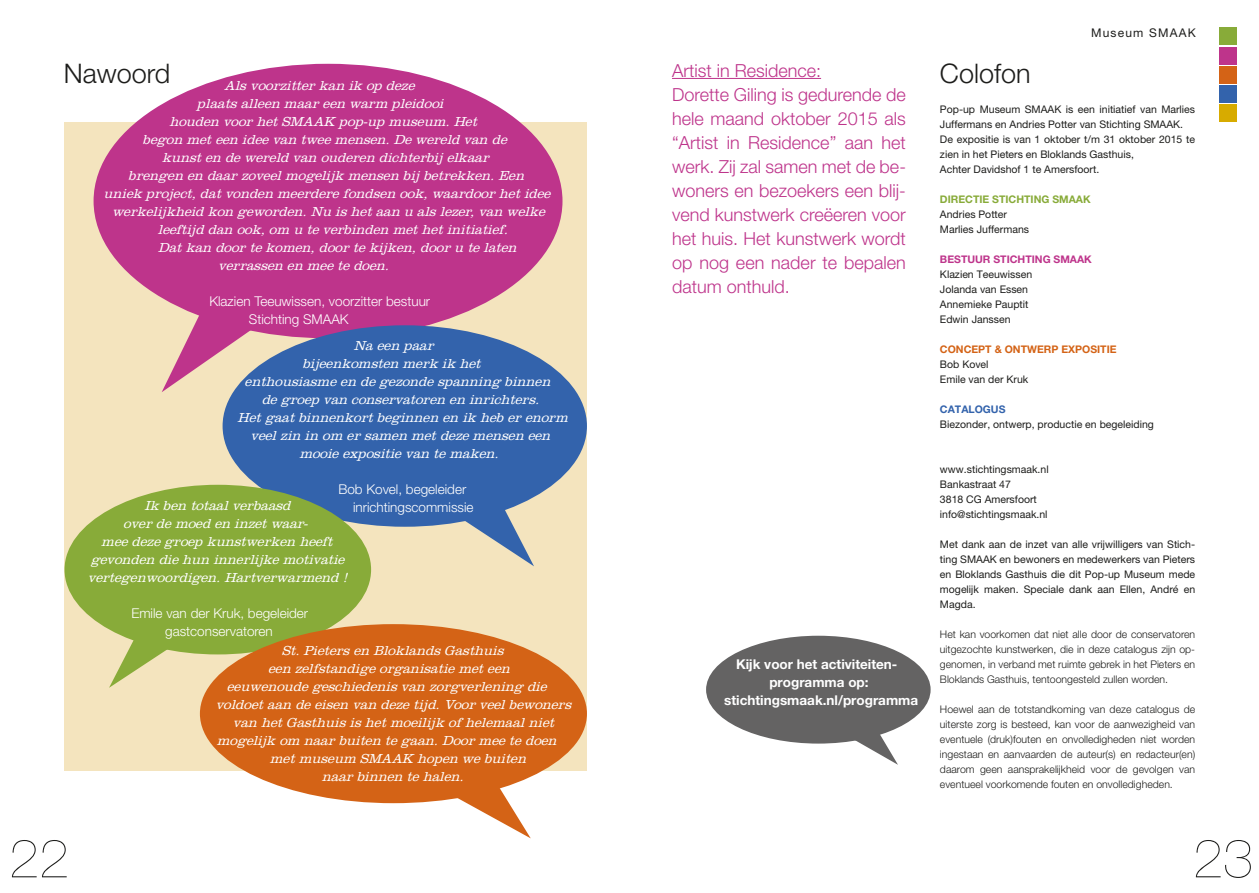
<style>
.page{position:relative;width:1259px;height:893px;background:#fff}
.page>*{position:absolute;margin:0;border:0;box-sizing:border-box;transform-origin:0 0}
.t1{font:200 54px "Helvetica Neue LT Pro";color:#1d1d1b}
.t2{font:300 27px "Helvetica Neue LT Pro";color:#1d1d1b}
.t3{font:300 18px/24px "Helvetica Neue LT Pro";color:#be348b}
.t4{font:italic 300 13.5px/18px "Clarendon";color:#fff;text-align:center}
.t5{font:300 13.5px/18px "Helvetica Neue LT Pro";color:#fff}
.t6{font:700 13.5px "Helvetica Neue LT Pro";color:#fff}
.t7{font:12px "Helvetica Neue LT Pro";letter-spacing:.1em;color:#1d1d1b}
.t8{font:10.5px/15px "Helvetica Neue LT Pro";color:#1d1d1b}
.t9{font:300 10.5px/15px "Helvetica Neue LT Pro";color:#1d1d1b;text-align:justify}
.t10{font:700 10.5px "Helvetica Neue LT Pro";color:#d46316}
.t11{font:700 10.5px "Helvetica Neue LT Pro";color:#88ab39}
.t12{font:700 10.5px "Helvetica Neue LT Pro";color:#be348b}
.t13{font:700 10.5px "Helvetica Neue LT Pro";color:#3363ac}
</style>
<div class="page">
<div style="left:64px;top:122px;width:523px;height:649px;background:#f4e4be"></div>
<div style="left:1219px;top:28px;width:18px;height:17px;background:#88ab39"></div>
<div style="left:1219px;top:47px;width:18px;height:17px;background:#be348b"></div>
<div style="left:1219px;top:66px;width:18px;height:17px;background:#d46316"></div>
<div style="left:1219px;top:85px;width:18px;height:18px;background:#3363ac"></div>
<div style="left:1219px;top:104px;width:18px;height:18px;background:#d7ab00"></div>
<div style="left:94px;top:64px;width:468px;height:274px;background:#be348b;border-radius:50%"></div>
<svg style="left:162px;top:301px;width:108px;height:91px"></svg>
<div style="left:223px;top:325px;width:364px;height:202px;background:#3363ac;border-radius:50%"></div>
<svg style="left:450px;top:499px;width:84px;height:67px"></svg>
<div style="left:64px;top:485px;width:307px;height:169px;background:#88ab39;border-radius:50%"></div>
<svg style="left:109px;top:631px;width:71px;height:57px"></svg>
<div style="left:200px;top:624px;width:387px;height:179px;background:#d46316;border-radius:50%"></div>
<svg style="left:441px;top:779px;width:90px;height:59px"></svg>
<div style="left:706px;top:636px;width:224px;height:108px;background:#646363;border-radius:50%"></div>
<svg style="left:846px;top:729px;width:52px;height:36px"></svg>
<hr style="left:672px;top:78px;width:149px;height:1px;background:#be348b">
<h2 class="t2" style="left:64px;top:57px;width:108px">Nawoord</h2>
<p class="t4" style="left:224px;top:76px;width:196px">Alsvoorzitterkan ik op deze</p>
<p class="t4" style="left:197px;top:94px;width:252px">p laatsalleen maareen warm p leidooi</p>
<p class="t4" style="left:169px;top:112px;width:313px">houden voorhetSMAAK p op -up museum.Het</p>
<p class="t4" style="left:143px;top:130px;width:370px">begon meteen ideevan tweemensen.Dewereld van de</p>
<p class="t4" style="left:162px;top:148px;width:332px">kunsten dewereld van ouderen dichterbij elkaar</p>
<p class="t4" style="left:128px;top:166px;width:401px">brengen en daarzoveelmogelij k mensen bij betrekken.Een</p>
<p class="t4" style="left:103px;top:184px;width:452px">uniek p roject,datvonden meerderefondsen ook,waardoorhetidee</p>
<p class="t4" style="left:112px;top:202px;width:438px">werkelij kheid kon geworden.Nu ishetaan u alslezer,van welke</p>
<p class="t4" style="left:158px;top:220px;width:355px">leeftij d dan ook,om u teverbinden methetinitiatief.</p>
<p class="t4" style="left:158px;top:238px;width:364px">Datkan doortekomen,doortekij ken,dooru telaten</p>
<p class="t4" style="left:218px;top:256px;width:176px">verrassen en meetedoen.</p>
<p class="t5" style="left:249px;top:292px;width:183px;text-indent:-40px">Klazien Teeuwissen, voorzitter bestuur<br>Stichting SMAAK</p>
<p class="t4" style="left:354px;top:336px;width:85px">Naeen p aar</p>
<p class="t4" style="left:302px;top:354px;width:184px">bijeenkomsten merk ik het</p>
<p class="t4" style="left:245px;top:372px;width:311px">enthousiasmeen degezondesp anning binnen</p>
<p class="t4" style="left:262px;top:390px;width:283px">degroep van conservatoren en inrichters.</p>
<p class="t4" style="left:238px;top:408px;width:336px">Hetgaatbinnenkortbeginnen en ik heberenorm</p>
<p class="t4" style="left:251px;top:426px;width:305px">veelzin in om ersamen metdezemensen een</p>
<p class="t4" style="left:299px;top:444px;width:205px">mooieexp ositievan temaken.</p>
<p class="t5" style="left:338px;top:480px;width:129px">Bob Kovel, begeleider</p>
<p class="t4" style="left:145px;top:496px;width:151px">Ik ben totaalverbaasd</p>
<p class="t5" style="left:353px;top:498px;width:122px">inrichtingscommissie</p>
<p class="t4" style="left:88px;top:514px;width:265px">overdemoed en inzetwaar&shy;meedezegroep kunstwerken heeft gevonden diehun innerlij kemotivatie vertegenwoordigen.Hartverwarmend !</p>
<p class="t5" style="left:131px;top:604px;width:178px;text-align:center">Emile van der Kruk, begeleider gastconservatoren</p>
<p class="t4" style="left:282px;top:641px;width:227px">St.Pietersen BloklandsGasthuis</p>
<p class="t4" style="left:268px;top:659px;width:247px">een zelfstandigeorganisatiemeteen</p>
<p class="t4" style="left:227px;top:677px;width:325px">eeuwenoudegeschiedenisvan zorgverlening die</p>
<p class="t4" style="left:216px;top:695px;width:361px">voldoetaan deeisen van dezetij d.Voorveelbewoners</p>
<p class="t4" style="left:233px;top:713px;width:327px">van hetGasthuisishetmoeilij k ofhelemaalniet</p>
<p class="t4" style="left:217px;top:731px;width:345px">mogelij k om naarbuiten tegaan.Doormeetedoen</p>
<p class="t4" style="left:270px;top:749px;width:262px">metmuseum SMAAK hop en webuiten</p>
<p class="t4" style="left:322px;top:767px;width:147px">naarbinnen tehalen.</p>
<p class="t3" style="left:672px;top:58px;width:235px">Artist in Residence:<br>Dorette Giling is gedurende de hele maand oktober 2015 als “Artist in Residence” aan het werk. Zij zal samen met de be&shy;woners en bezoekers een blij&shy;vend kunstwerk creëeren voor het huis. Het kunstwerk wordt op nog een nader te bepalen datum onthuld.</p>
<p class="t6" style="left:736px;top:656px;width:163px">Kijk voor het activiteiten-</p>
<p class="t6" style="left:769px;top:674px;width:101px">programma op:</p>
<p class="t6" style="left:724px;top:692px;width:195px">stichtingsmaak.nl/programma</p>
<p class="t7" style="left:1091px;top:26px;width:106px">Museum SMAAK</p>
<h2 class="t2" style="left:940px;top:57px;width:92px">Colofon</h2>
<p class="t8" style="left:940px;top:102px;width:257px">Pop-up Museum SMAAK is een initiatief van Marlies Juffermans en Andries Potter van Stichting SMAAK.<br>De expositie is van 1 oktober t/m 31 oktober 2015 te zien in het Pieters en Bloklands Gasthuis,<br>Achter Davidshof 1 te Amersfoort.</p>
<p class="t11" style="left:940px;top:193px;width:152px">DIRECTIE STICHTING SMAAK</p>
<p class="t8" style="left:940px;top:207px;width:91px">Andries Potter<br>Marlies Juffermans</p>
<p class="t12" style="left:940px;top:253px;width:153px">BESTUUR STICHTING SMAAK</p>
<p class="t8" style="left:940px;top:267px;width:94px">Klazien Teeuwissen<br>Jolanda van Essen<br>Annemieke Pauptit<br>Edwin Janssen</p>
<p class="t10" style="left:940px;top:343px;width:178px">CONCEPT &amp; ONTWERP EXPOSITIE</p>
<p class="t8" style="left:940px;top:357px;width:90px">Bob Kovel<br>Emile van der Kruk</p>
<p class="t13" style="left:940px;top:403px;width:67px">CATALOGUS</p>
<p class="t8" style="left:940px;top:417px;width:215px">Biezonder, ontwerp, productie en begeleiding</p>
<p class="t8" style="left:940px;top:462px;width:110px">www.stichtingsmaak.nl<br>Bankastraat 47<br>3818 CG Amersfoort info@stichtingsmaak.nl</p>
<p class="t8" style="left:940px;top:537px;width:257px;text-align:justify">Met dank aan de inzet van alle vrijwilligers van Stich&shy;ting SMAAK en bewoners en medewerkers van Pieters en Bloklands Gasthuis die dit Pop-up Museum mede mogelijk maken. Speciale dank aan Ellen, André en Magda.</p>
<p class="t9" style="left:940px;top:627px;width:257px">Het kan voorkomen dat niet alle door de conservatoren uitgezochte kunstwerken, die in deze catalogus zijn op&shy;genomen, in verband met ruimte gebrek in het Pieters en Bloklands Gasthuis, tentoongesteld zullen worden.</p>
<p class="t9" style="left:940px;top:702px;width:257px">Hoewel aan de totstandkoming van deze catalogus de uiterste zorg is besteed, kan voor de aanwezigheid van eventuele (druk)fouten en onvolledigheden niet worden ingestaan en aanvaarden de auteur(s) en redacteur(en) daarom geen aansprakelijkheid voor de gevolgen van eventueel voorkomende fouten en onvolledigheden.</p>
<h1 class="t1" style="left:9px;top:827px;width:62px">22</h1>
<h1 class="t1" style="left:1193px;top:827px;width:62px">23</h1>
</div>
